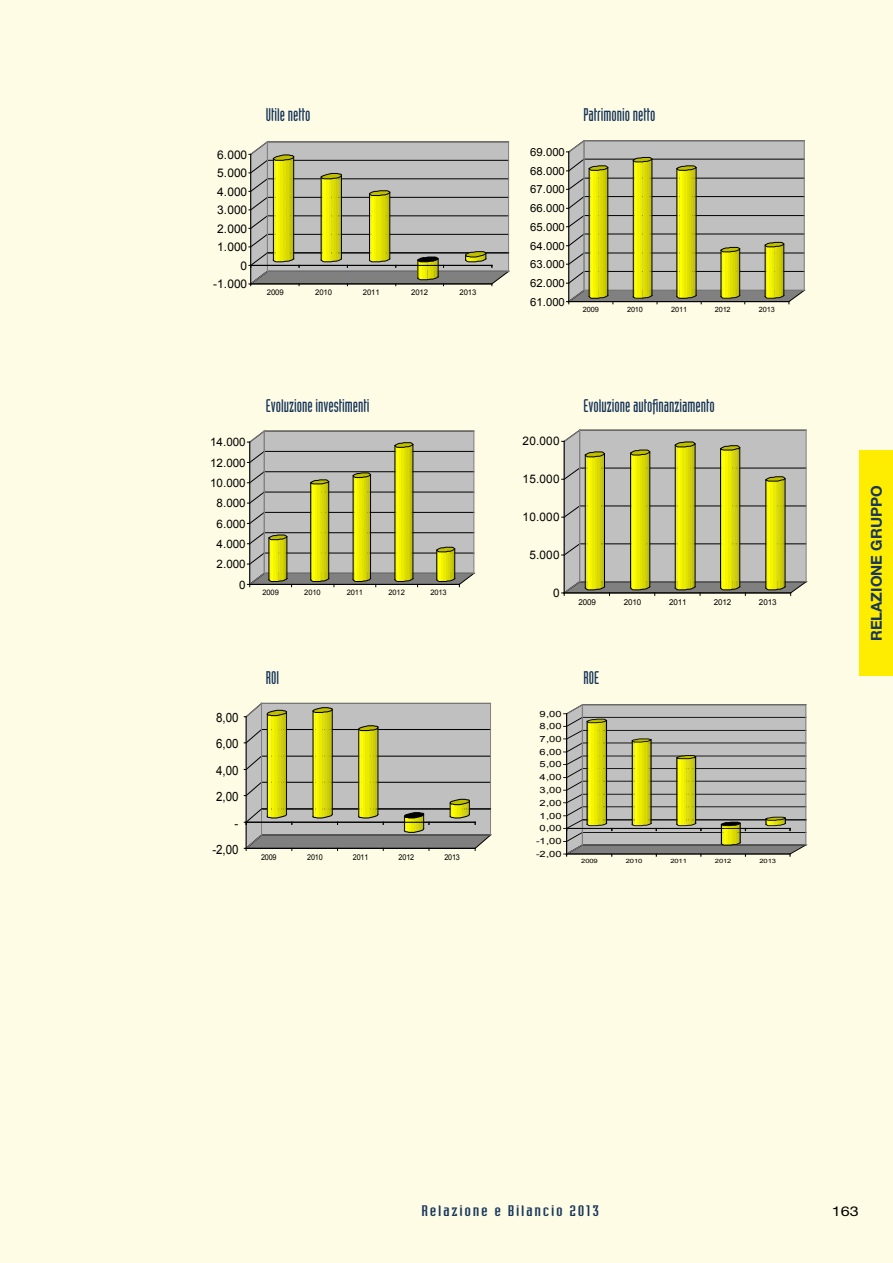
<style>
.page{position:relative;width:893px;height:1263px;background:#fffce5}
.page>*{position:absolute;margin:0;border:0;box-sizing:border-box;transform-origin:0 0}
.t1{font:18px "Industria Solid";color:#17365b}
.t2{font:15px "Industria Solid";letter-spacing:.075em;color:#17365b;scale:1.5 1}
.t3{font:700 15px "Helvetica Neue";color:#17365b}
.t4{font:13.5px "Helvetica Neue";color:#000;scale:1.2 1}
.t5{font:12.75px "Arial";letter-spacing:-.015em;color:#000;scale:.9 1}
.t6{font:12px "Arial";letter-spacing:-.005em;color:#000}
.t7{font:11.85px "Arial";letter-spacing:.025em;color:#000}
.t8{font:11.55px "Arial";letter-spacing:-.005em;color:#000}
.t9{font:11.1px "Arial";letter-spacing:-.005em;color:#000}
.t10{font:8.55px "Arial";letter-spacing:.025em;color:#000;scale:1.3 1}
.t11{font:8.1px "Arial";letter-spacing:-.02em;color:#000}
.t12{font:7.95px "Arial";letter-spacing:-.025em;color:#000;scale:.9 1}
.t13{font:7.8px "Arial";letter-spacing:-.02em;color:#000}
.t14{font:7.5px "Arial";letter-spacing:-.02em;color:#000}
.t15{font:7.2px "Arial";letter-spacing:-.02em;color:#000}
.t16{font:5.85px "Arial";letter-spacing:-.02em;color:#000;scale:1.3 1}
</style>
<div class="page">
<div style="left:859px;top:451px;width:34px;height:225px;background:#ffed00"></div>
<svg style="left:564px;top:704px;width:243px;height:152px;background:#b3b392"></svg>
<svg style="left:244px;top:702px;width:247px;height:148px;background:#b1b18d"></svg>
<svg style="left:247px;top:430px;width:228px;height:157px;background:#b8b88c"></svg>
<svg style="left:249px;top:141px;width:260px;height:145px;background:#afaf90"></svg>
<svg style="left:566px;top:140px;width:239px;height:164px;background:#b6b584"></svg>
<svg style="left:562px;top:429px;width:245px;height:166px;background:#c3c37d"></svg>
<p class="t1" style="left:266px;top:105px;width:46px">Utile netto</p>
<p class="t1" style="left:584px;top:105px;width:73px">Patrimonio netto</p>
<p class="t6" style="left:217px;top:148px;width:31px">6.000</p>
<p class="t9" style="left:530px;top:146px;width:36px">69.000</p>
<p class="t6" style="left:217px;top:166px;width:31px">5.000</p>
<p class="t9" style="left:530px;top:165px;width:36px">68.000</p>
<p class="t6" style="left:217px;top:185px;width:31px">4.000</p>
<p class="t9" style="left:530px;top:183px;width:36px">67.000</p>
<p class="t6" style="left:217px;top:203px;width:31px">3.000</p>
<p class="t9" style="left:530px;top:202px;width:36px">66.000</p>
<p class="t6" style="left:217px;top:222px;width:31px">2.000</p>
<p class="t9" style="left:530px;top:221px;width:36px">65.000</p>
<p class="t6" style="left:217px;top:240px;width:31px">1.000</p>
<p class="t9" style="left:530px;top:240px;width:36px">64.000</p>
<p class="t6" style="left:241px;top:259px;width:8px">0</p>
<p class="t9" style="left:530px;top:258px;width:36px">63.000</p>
<p class="t6" style="left:213px;top:277px;width:36px">-1.000</p>
<p class="t13" style="left:267px;top:287px;width:18px">2009</p>
<p class="t13" style="left:315px;top:287px;width:18px">2010</p>
<p class="t13" style="left:363px;top:287px;width:18px">2011</p>
<p class="t13" style="left:411px;top:287px;width:18px">2012</p>
<p class="t13" style="left:460px;top:287px;width:18px">2013</p>
<p class="t9" style="left:530px;top:277px;width:36px">62.000</p>
<p class="t9" style="left:530px;top:295px;width:36px">61.000</p>
<p class="t15" style="left:583px;top:306px;width:17px">2009</p>
<p class="t15" style="left:627px;top:306px;width:17px">2010</p>
<p class="t15" style="left:671px;top:306px;width:17px">2011</p>
<p class="t15" style="left:715px;top:306px;width:17px">2012</p>
<p class="t15" style="left:759px;top:306px;width:17px">2013</p>
<p class="t8" style="left:210px;top:436px;width:37px">14.000</p>
<p class="t8" style="left:210px;top:456px;width:37px">12.000</p>
<p class="t8" style="left:210px;top:476px;width:37px">10.000</p>
<p class="t8" style="left:217px;top:497px;width:31px">8.000</p>
<p class="t8" style="left:217px;top:517px;width:31px">6.000</p>
<p class="t8" style="left:217px;top:537px;width:31px">4.000</p>
<p class="t8" style="left:217px;top:558px;width:31px">2.000</p>
<p class="t8" style="left:239px;top:578px;width:8px">0</p>
<p class="t1" style="left:266px;top:396px;width:105px">Evoluzione investimenti</p>
<p class="t14" style="left:262px;top:588px;width:18px">2009</p>
<p class="t14" style="left:304px;top:588px;width:18px">2010</p>
<p class="t14" style="left:347px;top:588px;width:18px">2011</p>
<p class="t14" style="left:388px;top:588px;width:18px">2012</p>
<p class="t14" style="left:430px;top:588px;width:18px">2013</p>
<p class="t7" style="left:523px;top:434px;width:38px">20.000</p>
<p class="t7" style="left:523px;top:472px;width:38px">15.000</p>
<p class="t7" style="left:523px;top:510px;width:38px">10.000</p>
<p class="t7" style="left:529px;top:548px;width:32px">5.000</p>
<p class="t7" style="left:553px;top:586px;width:8px">0</p>
<p class="t1" style="left:584px;top:396px;width:133px">Evoluzione autofinanziamento</p>
<p class="t11" style="left:578px;top:597px;width:19px">2009</p>
<p class="t11" style="left:624px;top:597px;width:19px">2010</p>
<p class="t11" style="left:669px;top:597px;width:19px">2011</p>
<p class="t11" style="left:714px;top:597px;width:19px">2012</p>
<p class="t11" style="left:759px;top:597px;width:19px">2013</p>
<p class="t1" style="left:266px;top:668px;width:15px">ROI</p>
<p class="t1" style="left:584px;top:668px;width:17px">ROE</p>
<p class="t5" style="left:216px;top:710px;width:26px">8,00</p>
<p class="t10" style="left:540px;top:709px;width:18px">9,00</p>
<p class="t10" style="left:540px;top:721px;width:18px">8,00</p>
<p class="t5" style="left:216px;top:736px;width:26px">6,00</p>
<p class="t10" style="left:540px;top:734px;width:18px">7,00</p>
<p class="t10" style="left:540px;top:747px;width:18px">6,00</p>
<p class="t5" style="left:216px;top:763px;width:26px">4,00</p>
<p class="t10" style="left:540px;top:759px;width:18px">5,00</p>
<p class="t10" style="left:540px;top:773px;width:18px">4,00</p>
<p class="t5" style="left:216px;top:789px;width:26px">2,00</p>
<p class="t10" style="left:540px;top:785px;width:18px">3,00</p>
<p class="t10" style="left:540px;top:798px;width:18px">2,00</p>
<p class="t10" style="left:540px;top:811px;width:18px">1,00</p>
<p class="t5" style="left:235px;top:816px;width:6px">-</p>
<p class="t10" style="left:540px;top:823px;width:18px">0,00</p>
<p class="t5" style="left:212px;top:842px;width:31px">-2,00</p>
<p class="t12" style="left:261px;top:853px;width:19px">2009</p>
<p class="t12" style="left:307px;top:853px;width:19px">2010</p>
<p class="t12" style="left:353px;top:853px;width:19px">2011</p>
<p class="t12" style="left:399px;top:853px;width:19px">2012</p>
<p class="t12" style="left:444px;top:853px;width:19px">2013</p>
<p class="t10" style="left:536px;top:836px;width:21px">-1,00</p>
<p class="t10" style="left:536px;top:849px;width:21px">-2,00</p>
<p class="t16" style="left:581px;top:857px;width:14px">2009</p>
<p class="t16" style="left:626px;top:857px;width:14px">2010</p>
<p class="t16" style="left:670px;top:857px;width:14px">2011</p>
<p class="t16" style="left:715px;top:857px;width:14px">2012</p>
<p class="t16" style="left:759px;top:857px;width:14px">2013</p>
<p class="t3" style="left:867px;top:641px;width:157px;rotate:-90deg">RELAZIONE GRUPPO</p>
<p class="t2" style="left:421px;top:1203px;width:120px">Relazione e Bilancio 2013</p>
<p class="t4" style="left:832px;top:1203px;width:24px">163</p>
</div>
